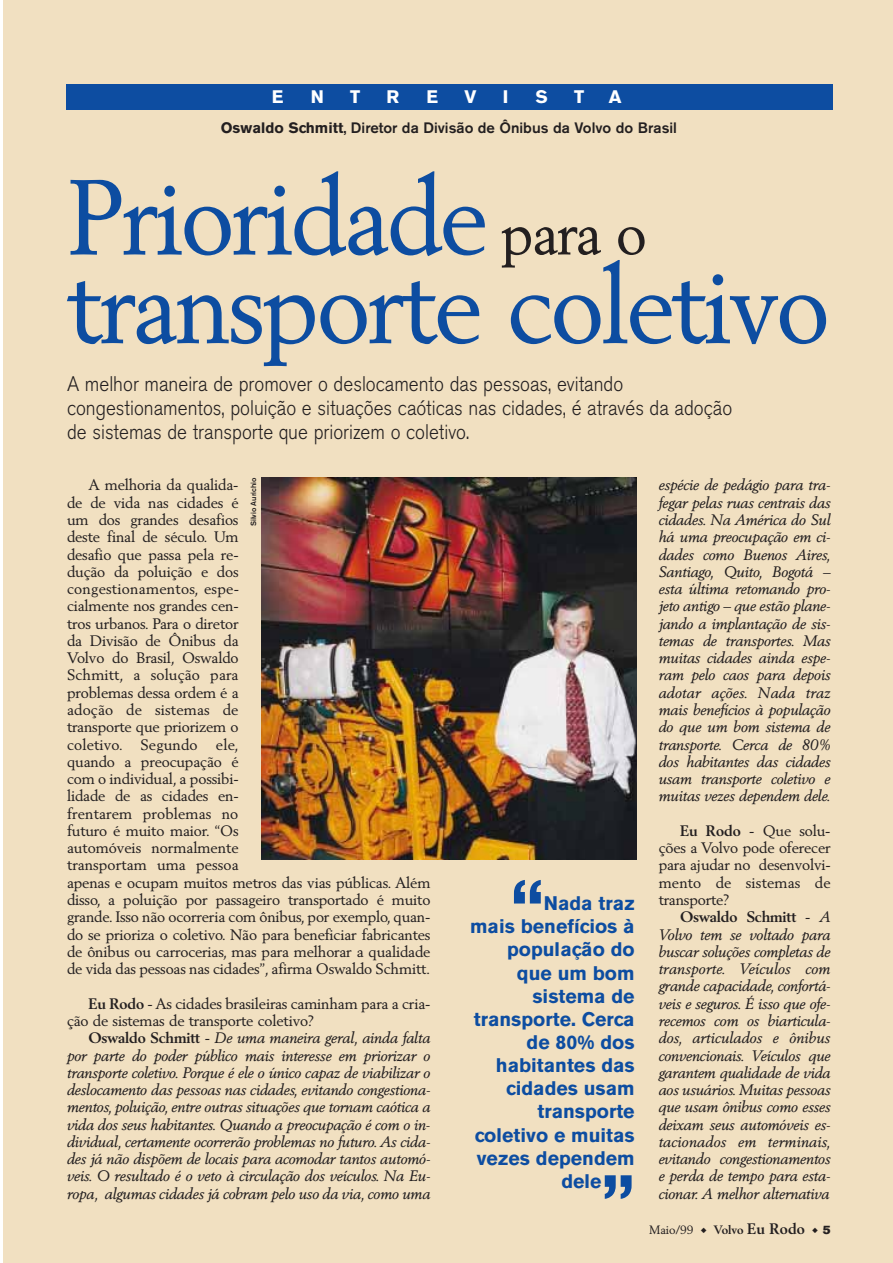
<style>
.page{position:relative;width:893px;height:1263px;background:#fff}
.page>*{position:absolute;margin:0;border:0;box-sizing:border-box;transform-origin:0 0}
.t1{font:105.15px/88.7px "Volvo Serif Roman";letter-spacing:-.03em;color:#0d4da1;scale:.95 1}
.t2{font:700 69.15px "Volvo Sans";color:#0d4da1}
.t3{font:300 21px/24px "Volvo Sans";color:#231f20;scale:.9 1}
.t4{font:700 19.5px "Volvo Sans";color:#0d4da1}
.t5{font:700 18px "Volvo Sans";color:#fff}
.t6{font:italic 15px/17.2px "Volvo Serif";letter-spacing:-.01em;color:#231f20;text-align:justify}
.t7{font:15px/17.2px "Volvo Serif Roman";letter-spacing:-.01em;color:#231f20}
.t8{font:500 15px "Volvo Sans";color:#231f20}
.t9{font:12px "Volvo Serif Roman";color:#231f20}
.t10{font:500 7.5px "Volvo Sans";color:#231f20}
.s1{font-weight:700}
.s2{font-size:60.15px;color:#231f20}
.s3{font-family:"Volvo Serif";font-weight:700}
.s4{font-weight:700;font-style:normal}
.s5{font-family:"Volvo Serif Roman";font-style:normal}
.s6{font-family:"Volvo Serif";font-weight:700;font-size:15px}
.s7{font-family:"Volvo Sans Super"}
</style>
<div class="page">
<div style="left:3px;top:0;width:890px;height:1263px;background:#f1e0c1"></div>
<div style="left:66px;top:85px;width:766px;height:25px;background:#0d4da1"></div>
<img style="left:261px;top:478px;width:375px;height:381px">
<p class="t5" style="left:272px;top:89px;width:13px">E</p>
<p class="t5" style="left:311px;top:89px;width:15px">N</p>
<p class="t5" style="left:350px;top:89px;width:12px">T</p>
<p class="t5" style="left:387px;top:89px;width:14px">R</p>
<p class="t5" style="left:426px;top:89px;width:13px">E</p>
<p class="t5" style="left:464px;top:89px;width:14px">V</p>
<p class="t5" style="left:503px;top:89px;width:7px">I</p>
<p class="t5" style="left:535px;top:89px;width:14px">S</p>
<p class="t5" style="left:574px;top:89px;width:12px">T</p>
<p class="t5" style="left:609px;top:89px;width:14px">A</p>
<p class="t8" style="left:221px;top:121px;width:458px"><span class="s1">Oswaldo Schmitt</span>, Diretor da Divisão de Ônibus da Volvo do Brasil</p>
<h1 class="t1" style="left:67px;top:187px;width:804px">Prioridade <span class="s2">para o </span>transporte coletivo</h1>
<h3 class="t3" style="left:67px;top:375px;width:740px">A melhor maneira de promover o deslocamento das pessoas, evitando congestionamentos, poluição e situações caóticas nas cidades, é através da adoção de sistemas de transporte que priorizem o coletivo.</h3>
<p class="t6" style="left:659px;top:478px;width:173px">espécie de pedágio para tra&shy;fegar pelas ruas centrais das cidades. Na América do Sul há uma preocupação em ci&shy;dades como Buenos Aires, Santiago, Quito, Bogotá – esta última retomando pro&shy;jeto antigo – que estão plane&shy;jando a implantação de sis&shy;temas de transportes. Mas muitas cidades ainda espe&shy;ram pelo caos para depois adotar ações. Nada traz mais benefícios à população do que um bom sistema de transporte. Cerca de 80% dos habitantes das cidades usam transporte coletivo e muitas vezes dependem dele.</p>
<p class="t7" style="left:659px;top:824px;width:173px;text-align:justify;text-indent:21px"><span class="s3">Eu Rodo</span> - Que solu&shy;ções a Volvo pode oferecer para ajudar no desenvolvi&shy;mento de sistemas de transporte?</p>
<p class="t6" style="left:659px;top:910px;width:173px;text-indent:21px"><span class="s4">Oswaldo Schmitt</span> <span class="s5">-</span> A Volvo tem se voltado para buscar soluções completas de transporte. Veículos com grande capacidade, confortá&shy;veis e seguros. É isso que ofe&shy;recemos com os biarticula&shy;dos, articulados e ônibus convencionais. Veículos que garantem qualidade de vida aos usuários. Muitas pessoas que usam ônibus como esses deixam seus automóveis es&shy;tacionados em terminais, evitando congestionamentos e perda de tempo para esta&shy;cionar. A melhor alternativa</p>
<p class="t10" style="left:250px;top:526px;width:50px;rotate:-90deg">Silvio Aurichio</p>
<p class="t7" style="left:67px;top:478px;width:365px;text-indent:21px">A melhoria da qualida-<br>de de vida nas cidades é<br>um dos grandes desafios<br>deste final de século. Um<br>desafio que passa pela re-<br>dução da poluição e dos<br>congestionamentos, espe-<br>cialmente nos grandes cen-<br>tros urbanos. Para o diretor<br>da Divisão de Ônibus da<br>Volvo do Brasil, Oswaldo<br>Schmitt, a solução para<br>problemas dessa ordem é a<br>adoção de sistemas de<br>transporte que priorizem o<br>coletivo. Segundo ele,<br>quando a preocupação é<br>com o individual, a possibi-<br>lidade de as cidades en-<br>frentarem problemas no<br>futuro é muito maior. “Os<br>automóveis normalmente<br>transportam uma pessoa<br>apenas e ocupam muitos metros das vias públicas. Além disso, a poluição por passageiro transportado é muito grande. Isso não ocorreria com ônibus, por exemplo, quan&shy;do se prioriza o coletivo. Não para beneficiar fabricantes de ônibus ou carrocerias, mas para melhorar a qualidade de vida das pessoas nas cidades”, afirma Oswaldo Schmitt.</p>
<p class="t7" style="left:67px;top:997px;width:365px;text-indent:21px"><span class="s3">Eu Rodo</span> - As cidades brasileiras caminham para a cria&shy;ção de sistemas de transporte coletivo?</p>
<p class="t6" style="left:67px;top:1030px;width:365px;text-indent:21px"><span class="s4">Oswaldo Schmitt</span> <span class="s5">-</span> De uma maneira geral, ainda falta por parte do poder público mais interesse em priorizar o transporte coletivo. Porque é ele o único capaz de viabilizar o deslocamento das pessoas nas cidades, evitando congestiona&shy;mentos, poluição, entre outras situações que tornam caótica a vida dos seus habitantes. Quando a preocupação é com o in&shy;dividual, certamente ocorrerão problemas no futuro. As cida&shy;des já não dispõem de locais para acomodar tantos automó&shy;veis. O resultado é o veto à circulação dos veículos. Na Eu&shy;ropa, algumas cidades já cobram pelo uso da via, como uma</p>
<h2 class="t2" style="left:511px;top:875px;width:35px">“</h2>
<h3 class="t4" style="left:544px;top:895px;width:92px">Nada traz</h3>
<h3 class="t4" style="left:470px;top:918px;width:166px">mais benefícios à</h3>
<h3 class="t4" style="left:507px;top:941px;width:129px">população do</h3>
<h3 class="t4" style="left:517px;top:964px;width:119px">que um bom</h3>
<h3 class="t4" style="left:532px;top:987px;width:104px">sistema de</h3>
<h3 class="t4" style="left:474px;top:1010px;width:162px">transporte. Cerca</h3>
<h3 class="t4" style="left:527px;top:1034px;width:110px">de 80% dos</h3>
<h3 class="t4" style="left:496px;top:1057px;width:140px">habitantes das</h3>
<h3 class="t4" style="left:506px;top:1080px;width:130px">cidades usam</h3>
<h3 class="t4" style="left:537px;top:1103px;width:99px">transporte</h3>
<h3 class="t4" style="left:475px;top:1126px;width:161px">coletivo e muitas</h3>
<h3 class="t4" style="left:477px;top:1149px;width:159px">vezes dependem</h3>
<h3 class="t4" style="left:561px;top:1172px;width:42px">dele</h3>
<h2 class="t2" style="left:602px;top:1170px;width:35px">”</h2>
<p class="t9" style="left:649px;top:1224px;width:183px">Maio/99 ◆ <span class="s3">Volvo</span> <span class="s6">Eu Rodo</span> ◆ <span class="s7">5</span></p>
</div>
